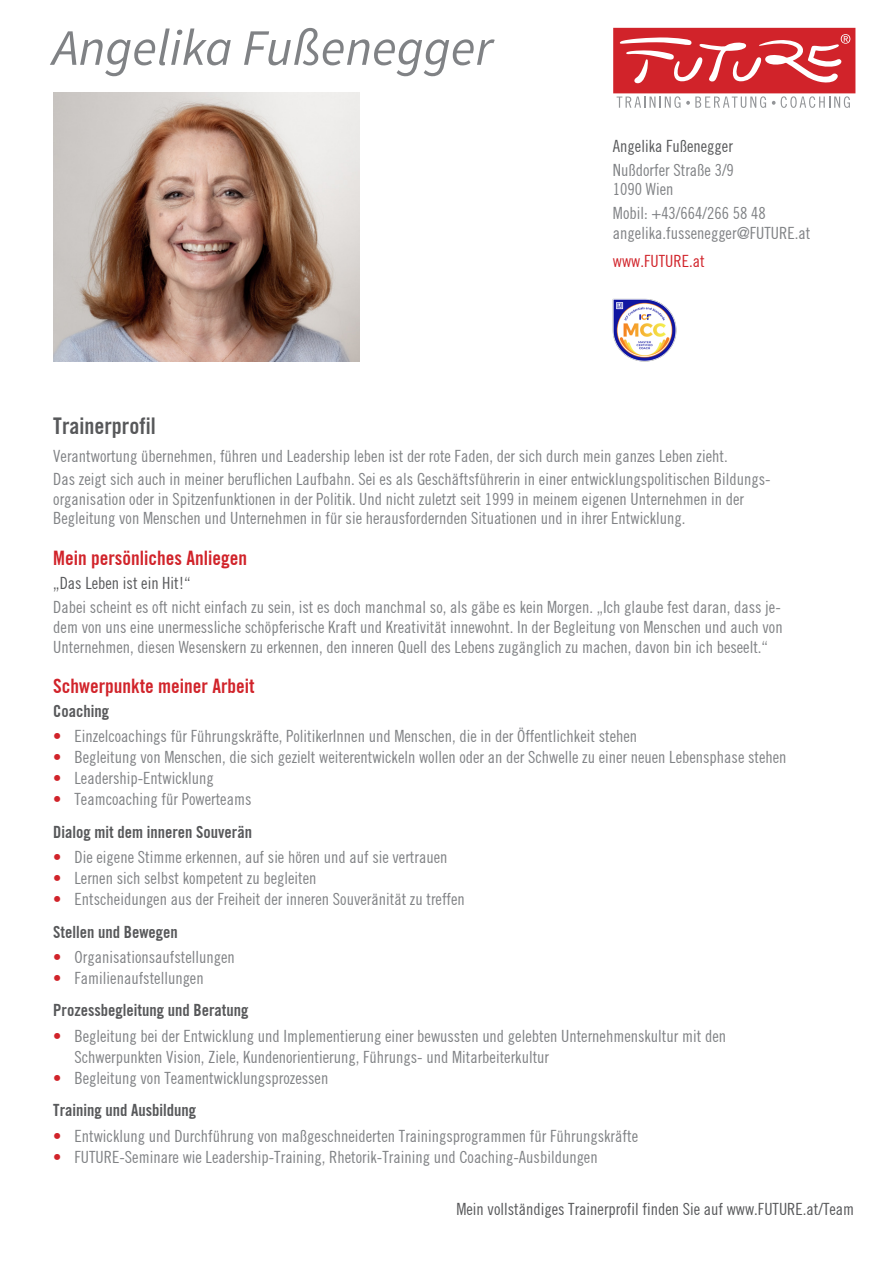
<style>
.page{position:relative;width:893px;height:1263px;background:#fff}
.page>*{position:absolute;margin:0;border:0;box-sizing:border-box;transform-origin:0 0}
.t1{font:italic 51px "Source Sans Pro";color:#808285}
.t2{font:700 22.5px "Future";color:#57585a}
.Text{font:700 19.5px "Future";color:#d1232a}
.Text-2{font:16.5px/19.5px "Future";color:#808285}
.Text-3{font:700 16.5px "Future";color:#57585a}
.Text-4{font:16.5px "Future";color:#57585a}
.t3{font:16.5px "Future";color:#d1232a}
.s1{color:#d1232a}
</style>
<div class="page">
<img style="left:53px;top:93px;width:306px;height:268px">
<img style="left:613px;top:298px;width:63px;height:63px">
<svg style="left:613px;top:28px;width:242px;height:80px"></svg>
<p class="t1" style="left:53px;top:16px;width:442px">Angelika Fußenegger</p>
<p class="Text-4" style="left:613px;top:136px;width:122px">Angelika Fußenegger</p>
<p class="Text-2" style="left:613px;top:160px;width:122px">Nußdorfer Straße 3/9</p>
<p class="Text-2" style="left:613px;top:179px;width:62px">1090 Wien</p>
<p class="Text-2" style="left:613px;top:203px;width:154px">Mobil: +43/664/266 58 48</p>
<p class="Text-2" style="left:613px;top:223px;width:199px">angelika.fussenegger@FUTURE.at</p>
<p class="t3" style="left:613px;top:251px;width:93px">www.FUTURE.at</p>
<p class="t2" style="left:53px;top:412px;width:104px">Trainerprofil</p>
<p class="Text-2" style="left:53px;top:446px;width:676px">Verantwortung übernehmen, führen und Leadership leben ist der rote Faden, der sich durch mein ganzes Leben zieht.</p>
<p class="Text-2" style="left:53px;top:470px;width:719px">Das zeigt sich auch in meiner beruflichen Laufbahn. Sei es als Geschäftsführerin in einer entwicklungspolitischen Bildungs&shy;organisation oder in Spitzenfunktionen in der Politik. Und nicht zuletzt seit 1999 in meinem eigenen Unternehmen in der<br>Begleitung von Menschen und Unternehmen in für sie herausfordernden Situationen und in ihrer Entwicklung.</p>
<p class="Text" style="left:53px;top:546px;width:195px">Mein persönliches Anliegen</p>
<p class="Text-4" style="left:53px;top:573px;width:139px">„Das Leben ist ein Hit!“</p>
<p class="Text-2" style="left:53px;top:597px;width:731px;text-align:justify">Dabei scheint es oft nicht einfach zu sein, ist es doch manchmal so, als gäbe es kein Morgen. „Ich glaube fest daran, dass je&shy;dem von uns eine unermessliche schöpferische Kraft und Kreativität innewohnt. In der Begleitung von Menschen und auch von Unternehmen, diesen Wesenskern zu erkennen, den inneren Quell des Lebens zugänglich zu machen, davon bin ich beseelt.“</p>
<p class="Text" style="left:53px;top:674px;width:203px">Schwerpunkte meiner Arbeit</p>
<p class="Text-3" style="left:53px;top:701px;width:57px">Coaching</p>
<p class="Text-2" style="left:53px;top:726px;width:585px"><span class="s1">•</span> Einzelcoachings für Führungskräfte, PolitikerInnen und Menschen, die in der Öffentlichkeit stehen</p>
<p class="Text-2" style="left:53px;top:747px;width:735px"><span class="s1">•</span> Begleitung von Menschen, die sich gezielt weiterentwickeln wollen oder an der Schwelle zu einer neuen Lebensphase stehen</p>
<p class="Text-2" style="left:53px;top:768px;width:162px"><span class="s1">•</span> Leadership-Entwicklung</p>
<p class="Text-2" style="left:53px;top:789px;width:200px"><span class="s1">•</span> Teamcoaching für Powerteams</p>
<p class="Text-3" style="left:53px;top:822px;width:200px">Dialog mit dem inneren Souverän</p>
<p class="Text-2" style="left:53px;top:847px;width:396px"><span class="s1">•</span> Die eigene Stimme erkennen, auf sie hören und auf sie vertrauen</p>
<p class="Text-2" style="left:53px;top:868px;width:265px"><span class="s1">•</span> Lernen sich selbst kompetent zu begleiten</p>
<p class="Text-2" style="left:53px;top:889px;width:413px"><span class="s1">•</span> Entscheidungen aus der Freiheit der inneren Souveränität zu treffen</p>
<p class="Text-3" style="left:53px;top:922px;width:126px">Stellen und Bewegen</p>
<p class="Text-2" style="left:53px;top:947px;width:183px"><span class="s1">•</span> Organisationsaufstellungen</p>
<p class="Text-2" style="left:53px;top:968px;width:152px"><span class="s1">•</span> Familienaufstellungen</p>
<p class="Text-3" style="left:53px;top:1000px;width:197px">Prozessbegleitung und Beratung</p>
<p class="Text-2" style="left:75px;top:1025px;width:653px;line-height:21px;text-indent:-21px"><span class="s1">•</span> Begleitung bei der Entwicklung und Implementierung einer bewussten und gelebten Unternehmenskultur mit den<br>Schwerpunkten Vision, Ziele, Kundenorientierung, Führungs- und Mitarbeiterkultur</p>
<p class="Text-2" style="left:53px;top:1068px;width:277px"><span class="s1">•</span> Begleitung von Teamentwicklungsprozessen</p>
<p class="Text-3" style="left:53px;top:1100px;width:144px">Training und Ausbildung</p>
<p class="Text-2" style="left:53px;top:1126px;width:586px"><span class="s1">•</span> Entwicklung und Durchführung von maßgeschneiderten Trainingsprogrammen für Führungskräfte</p>
<p class="Text-2" style="left:53px;top:1147px;width:546px"><span class="s1">•</span> FUTURE-Seminare wie Leadership-Training, Rhetorik-Training und Coaching-Ausbildungen</p>
<p class="Text-4" style="left:456px;top:1200px;width:399px">Mein vollständiges Trainerprofil finden Sie auf www.FUTURE.at/Team</p>
</div>
